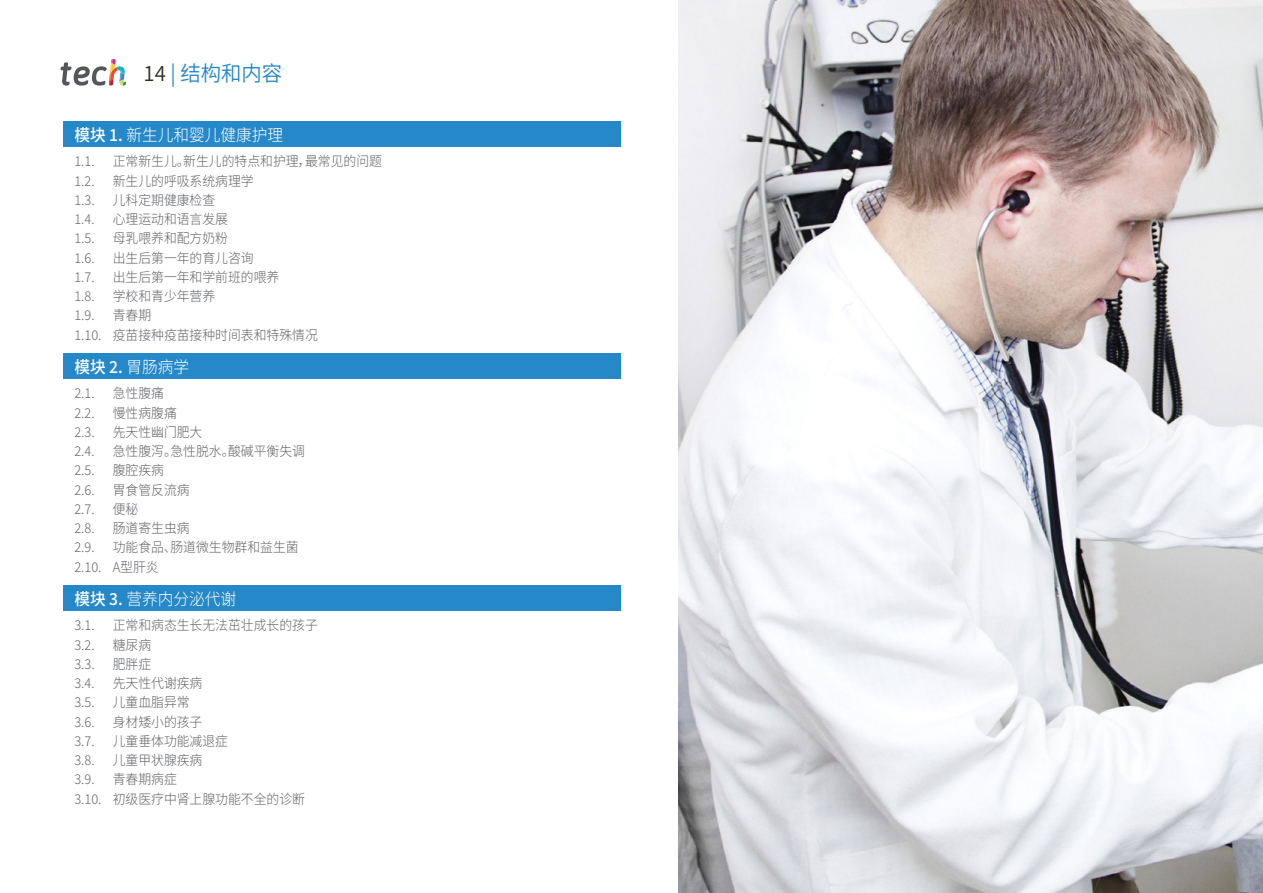
<style>
.page{position:relative;width:1263px;height:893px;background:#fff}
.page>*{position:absolute;margin:0;border:0;box-sizing:border-box;transform-origin:0 0}
.t1{font:21px "Source Han Sans CN";color:#2488c9}
.t2{font:300 16.5px "Source Han Sans CN";color:#fff;scale:.95 1}
.t3{font:500 16.5px "Source Han Sans CN";color:#fff;scale:.95 1}
.t4{font:300 13.5px/19.2px "Source Han Sans CN";color:#61646a;scale:.95 1}
.s1{color:#312e20}
.s2{font-weight:500}
.s3{font-weight:300}
</style>
<div class="page">
<img style="left:679px;top:0;width:584px;height:893px">
<div style="left:63px;top:121px;width:558px;height:26px;background:#2488c9"></div>
<div style="left:63px;top:353px;width:558px;height:26px;background:#2488c9"></div>
<div style="left:63px;top:585px;width:558px;height:26px;background:#2488c9"></div>
<svg style="left:61px;top:59px;width:65px;height:27px"></svg>
<h1 class="t1" style="left:144px;top:61px;width:140px"><span class="s1">14</span> | 结构和内容</h1>
<p class="t2" style="left:74px;top:125px;width:221px"><span class="s2">模块 1.</span> 新生儿和婴儿健康护理</p>
<p class="t4" style="left:74px;top:152px;width:23px">1.1.</p>
<p class="t4" style="left:113px;top:152px;width:285px">正常新生儿。新生儿的特点和护理，最常见的问题</p>
<p class="t4" style="left:74px;top:171px;width:23px">1.2.</p>
<p class="t4" style="left:113px;top:171px;width:150px">新生儿的呼吸系统病理学</p>
<p class="t4" style="left:74px;top:191px;width:23px">1.3.</p>
<p class="t4" style="left:113px;top:191px;width:110px">儿科定期健康检查</p>
<p class="t4" style="left:74px;top:210px;width:23px">1.4.</p>
<p class="t4" style="left:113px;top:210px;width:123px">心理运动和语言发展</p>
<p class="t4" style="left:74px;top:229px;width:23px">1.5.</p>
<p class="t4" style="left:113px;top:229px;width:123px">母乳喂养和配方奶粉</p>
<p class="t4" style="left:74px;top:248px;width:23px">1.6.</p>
<p class="t4" style="left:113px;top:248px;width:150px">出生后第一年的育儿咨询</p>
<p class="t4" style="left:74px;top:268px;width:23px">1.7.</p>
<p class="t4" style="left:113px;top:268px;width:177px">出生后第一年和学前班的喂养</p>
<p class="t4" style="left:74px;top:287px;width:23px">1.8.</p>
<p class="t4" style="left:113px;top:287px;width:110px">学校和青少年营养</p>
<p class="t4" style="left:74px;top:306px;width:23px">1.9.</p>
<p class="t4" style="left:74px;top:306px;width:258px;text-indent:38px">青春期<br>1.10. 疫苗接种疫苗接种时间表和特殊情况</p>
<p class="t3" style="left:74px;top:357px;width:122px">模块 2. <span class="s3">胃肠病学</span></p>
<p class="t4" style="left:74px;top:384px;width:23px">2.1.</p>
<p class="t4" style="left:113px;top:384px;width:56px">急性腹痛</p>
<p class="t4" style="left:74px;top:403px;width:23px">2.2.</p>
<p class="t4" style="left:113px;top:403px;width:69px">慢性病腹痛</p>
<p class="t4" style="left:74px;top:423px;width:23px">2.3.</p>
<p class="t4" style="left:113px;top:423px;width:96px">先天性幽门肥大</p>
<p class="t4" style="left:74px;top:442px;width:23px">2.4.</p>
<p class="t4" style="left:113px;top:442px;width:204px">急性腹泻。急性脱水。酸碱平衡失调</p>
<p class="t4" style="left:74px;top:461px;width:23px">2.5.</p>
<p class="t4" style="left:113px;top:461px;width:56px">腹腔疾病</p>
<p class="t4" style="left:74px;top:480px;width:23px">2.6.</p>
<p class="t4" style="left:113px;top:480px;width:83px">胃食管反流病</p>
<p class="t4" style="left:74px;top:500px;width:23px">2.7.</p>
<p class="t4" style="left:113px;top:500px;width:28px">便秘</p>
<p class="t4" style="left:74px;top:519px;width:23px">2.8.</p>
<p class="t4" style="left:113px;top:519px;width:83px">肠道寄生虫病</p>
<p class="t4" style="left:74px;top:538px;width:23px">2.9.</p>
<p class="t4" style="left:74px;top:538px;width:238px;text-indent:38px">功能食品、肠道微生物群和益生菌<br>2.10. A型肝炎</p>
<p class="t2" style="left:74px;top:589px;width:172px"><span class="s2">模块 3.</span> 营养内分泌代谢</p>
<p class="t4" style="left:74px;top:616px;width:23px">3.1.</p>
<p class="t4" style="left:113px;top:616px;width:217px">正常和病态生长无法茁壮成长的孩子</p>
<p class="t4" style="left:74px;top:635px;width:23px">3.2.</p>
<p class="t4" style="left:113px;top:635px;width:42px">糖尿病</p>
<p class="t4" style="left:74px;top:655px;width:23px">3.3.</p>
<p class="t4" style="left:113px;top:655px;width:42px">肥胖症</p>
<p class="t4" style="left:74px;top:674px;width:23px">3.4.</p>
<p class="t4" style="left:113px;top:674px;width:96px">先天性代谢疾病</p>
<p class="t4" style="left:74px;top:693px;width:23px">3.5.</p>
<p class="t4" style="left:113px;top:693px;width:83px">儿童血脂异常</p>
<p class="t4" style="left:74px;top:712px;width:23px">3.6.</p>
<p class="t4" style="left:113px;top:712px;width:96px">身材矮小的孩子</p>
<p class="t4" style="left:74px;top:732px;width:23px">3.7.</p>
<p class="t4" style="left:113px;top:732px;width:123px">儿童垂体功能减退症</p>
<p class="t4" style="left:74px;top:751px;width:23px">3.8.</p>
<p class="t4" style="left:113px;top:751px;width:96px">儿童甲状腺疾病</p>
<p class="t4" style="left:74px;top:770px;width:23px">3.9.</p>
<p class="t4" style="left:74px;top:770px;width:244px;text-indent:38px">青春期病症<br>3.10. 初级医疗中肾上腺功能不全的诊断</p>
</div>
